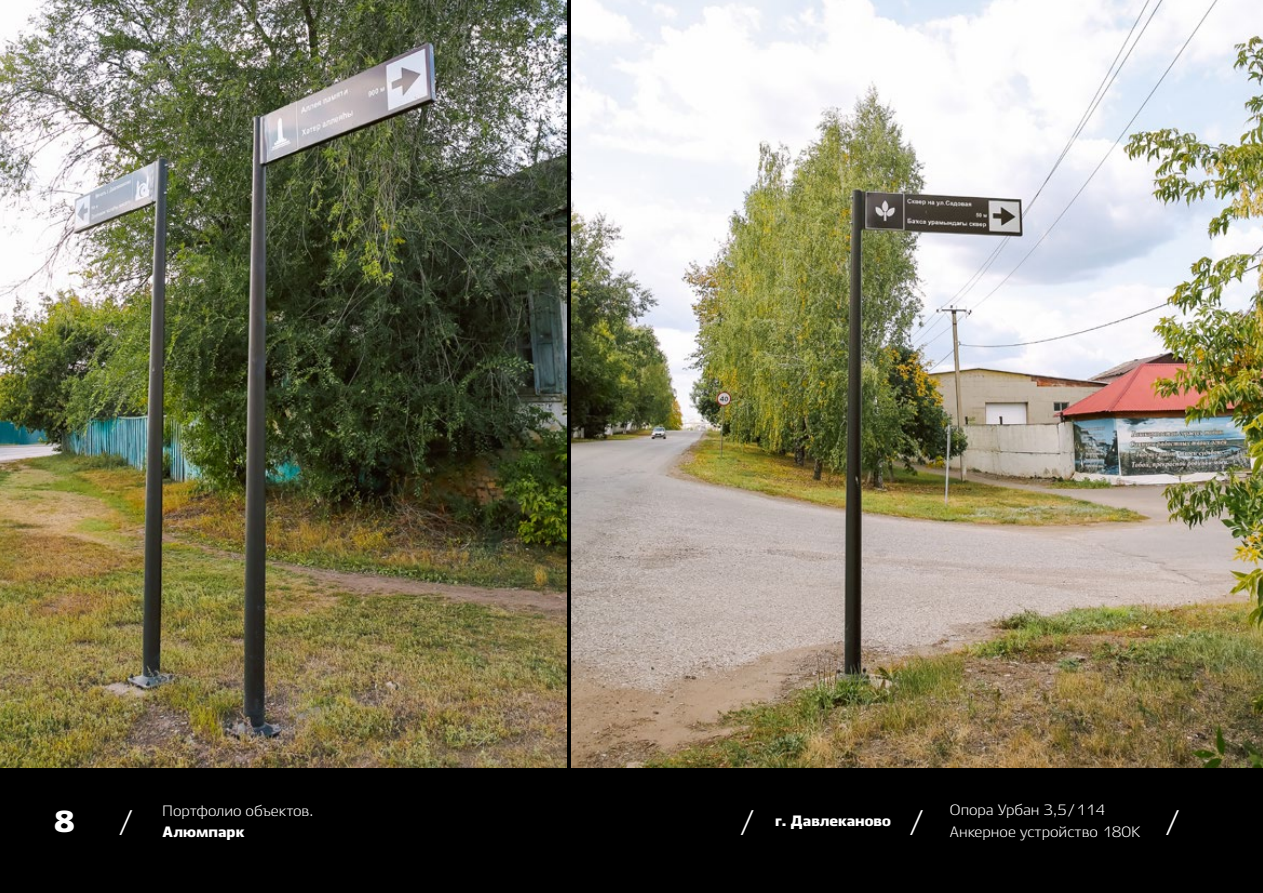
<style>
.page{position:relative;width:1263px;height:893px;background:#000}
.page>*{position:absolute;margin:0;border:0;box-sizing:border-box;transform-origin:0 0}
.t1{font:900 30.3px "ALS Ekibastuz";color:#fff}
.t2{font:30.3px "ALS Ekibastuz";color:#fff}
.t3{font:15px/21px "ALS Ekibastuz";color:#fff}
.t4{font:900 15px "ALS Ekibastuz";color:#fff}
.s1{font-weight:900}
</style>
<div class="page">
<img style="left:0;top:0;width:567px;height:767px">
<img style="left:571px;top:0;width:692px;height:767px">
<p class="t3" style="left:950px;top:799px;width:157px">Опора Урбан 3,5/114</p>
<h1 class="t1" style="left:54px;top:803px;width:22px">8</h1>
<p class="t3" style="left:117px;top:800px;width:198px;text-indent:46px">Портфолио объектов. <sup>/</sup> <span class="s1">Алюмпарк</span></p>
<p class="t4" style="left:775px;top:812px;width:117px">г. Давлеканово</p>
<h1 class="t2" style="left:738px;top:803px;width:20px">/</h1>
<p class="t3" style="left:907px;top:822px;width:276px"><sup>/</sup> Анкерное устройство 180К <sup>/</sup></p>
</div>
